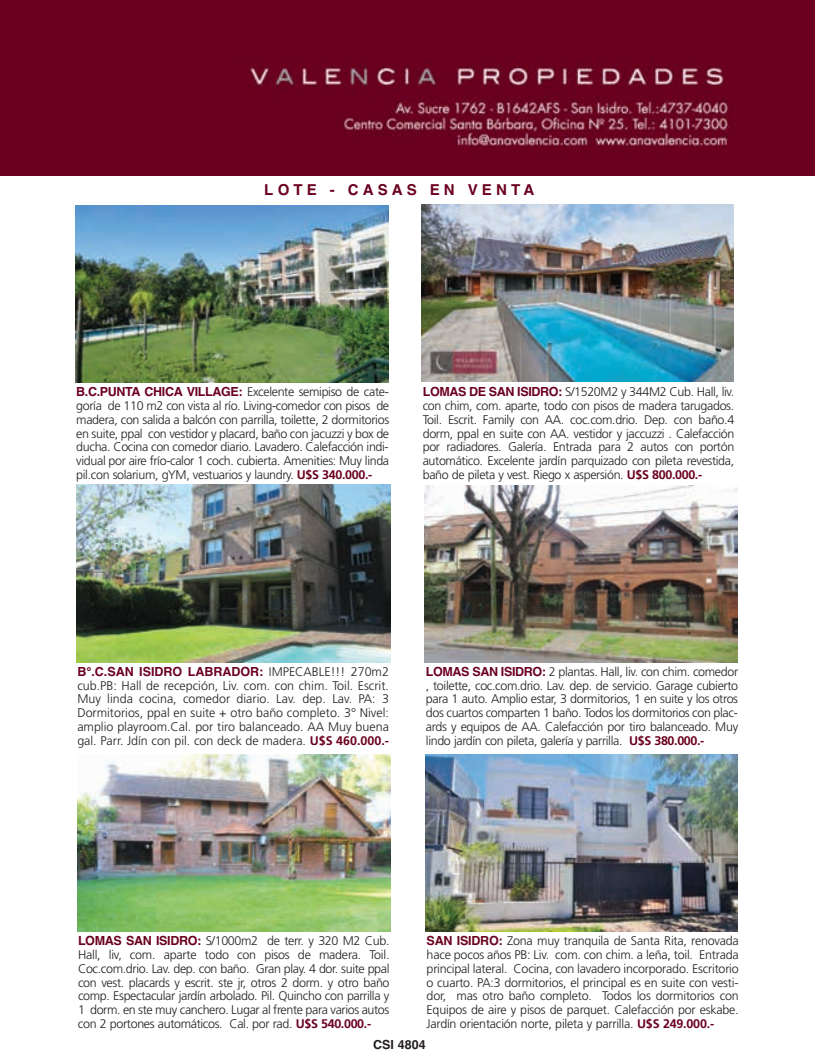
<style>
.page{position:relative;width:815px;height:1063px;background:#fff}
.page>*{position:absolute;margin:0;border:0;box-sizing:border-box;transform-origin:0 0}
.t1{font:700 15px "Helvetica";letter-spacing:.28em;color:#6b0020}
.t2{font:300 12.5px/13.8px "Frutiger";letter-spacing:-.03em;color:#231f20;text-align:justify}
.t3{font:700 12.5px "Helvetica";color:#6b0020}
.t4{font:700 12.5px "Helvetica";color:#231f20}
.s1{font-family:"Helvetica";font-weight:700;color:#6b0020}
.s2{font-weight:700;color:#6b0020}
.s3{font-family:"Frutiger";font-weight:300;color:#231f20}
</style>
<div class="page">
<img style="left:75px;top:205px;width:314px;height:177px">
<img style="left:77px;top:485px;width:313px;height:177px">
<img style="left:425px;top:486px;width:312px;height:176px">
<img style="left:422px;top:205px;width:312px;height:177px">
<div style="left:0;top:0;width:815px;height:176px;background:#6b0020"></div>
<img style="left:249px;top:66px;width:480px;height:81px">
<img style="left:77px;top:754px;width:314px;height:178px">
<img style="left:426px;top:755px;width:312px;height:176px">
<p class="t1" style="left:264px;top:181px;width:271px">LOTE - CASAS EN VENTA</p>
<p class="t2" style="left:76px;top:386px;width:314px"><span class="s1">B.C.PUNTA CHICA VILLAGE:</span> Excelente semipiso de cate&shy;goría de 110 m2 con vista al río. Living-comedor con pisos de madera, con salida a balcón con parrilla, toilette, 2 dormitorios en suite, ppal con vestidor y placard, baño con jacuzzi y box de ducha. Cocina con comedor diario. Lavadero. Calefacción indi&shy;vidual por aire frío-calor 1 coch. cubierta. Amenities: Muy linda pil.con solarium, gYM, vestuarios y laundry. <span class="s2">U$S 340.000.-</span></p>
<p class="t2" style="left:423px;top:386px;width:313px"><span class="s1">LOMAS DE SAN ISIDRO:</span> S/1520M2 y 344M2 Cub. Hall, liv. con chim, com. aparte, todo con pisos de madera tarugados.<br>Toil. Escrit. Family con AA. coc.com.drio. Dep. con baño.4 dorm, ppal en suite con AA. vestidor y jaccuzzi . Calefacción por radiadores. Galería. Entrada para 2 autos con portón automático. Excelente jardín parquizado con pileta revestida, baño de pileta y vest. Riego x aspersión. <span class="s2">U$S 800.000.-</span></p>
<p class="t3" style="left:77px;top:664px;width:313px">B°.C.SAN ISIDRO LABRADOR: <span class="s3">IMPECABLE!!! 270m2</span></p>
<p class="t2" style="left:77px;top:679px;width:313px">cub.PB: Hall de recepción, Liv. com. con chim. Toil. Escrit.<br>Muy linda cocina, comedor diario. Lav. dep. Lav. PA: 3<br>Dormitorios, ppal en suite + otro baño completo. 3° Nivel: amplio playroom.Cal. por tiro balanceado. AA Muy buena gal. Parr. Jdín con pil. con deck de madera. <span class="s2">U$S 460.000.-</span></p>
<p class="t2" style="left:426px;top:666px;width:314px"><span class="s1">LOMAS SAN ISIDRO:</span> 2 plantas. Hall, liv. con chim. comedor , toilette, coc.com.drio. Lav. dep. de servicio. Garage cubierto para 1 auto. Amplio estar, 3 dormitorios, 1 en suite y los otros dos cuartos comparten 1 baño. Todos los dormitorios con plac&shy;ards y equipos de AA. Calefacción por tiro balanceado. Muy lindo jardín con pileta, galería y parrilla. <span class="s2">U$S 380.000.-</span></p>
<p class="t2" style="left:78px;top:935px;width:313px"><span class="s1">LOMAS SAN ISIDRO:</span> S/1000m2 de terr. y 320 M2 Cub.<br>Hall, liv, com. aparte todo con pisos de madera. Toil.<br>Coc.com.drio. Lav. dep. con baño. Gran play. 4 dor. suite ppal con vest. placards y escrit. ste jr, otros 2 dorm. y otro baño comp. Espectacular jardín arbolado. Pil. Quincho con parrilla y 1 dorm. en ste muy canchero. Lugar al frente para varios autos con 2 portones automáticos. Cal. por rad. <span class="s2">U$S 540.000.-</span></p>
<p class="t2" style="left:427px;top:935px;width:314px"><span class="s1">SAN ISIDRO:</span> Zona muy tranquila de Santa Rita, renovada hace pocos años PB: Liv. com. con chim. a leña, toil. Entrada principal lateral. Cocina, con lavadero incorporado. Escritorio o cuarto. PA:3 dormitorios, el principal es en suite con vesti&shy;dor, mas otro baño completo. Todos los dormitorios con Equipos de aire y pisos de parquet. Calefacción por eskabe.<br>Jardín orientación norte, pileta y parrilla. <span class="s2">U$S 249.000.-</span></p>
<p class="t4" style="left:373px;top:1037px;width:54px">CSI 4804</p>
</div>
